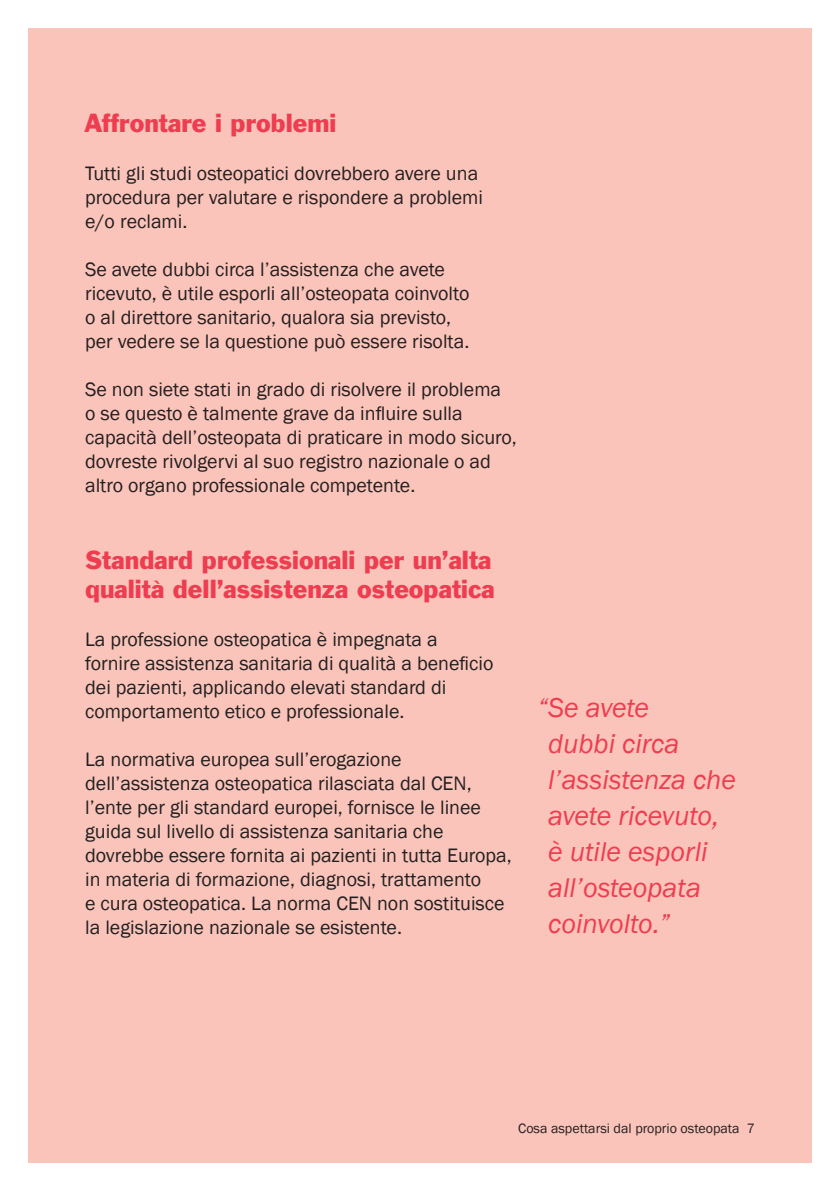
<style>
.page{position:relative;width:840px;height:1191px;background:#fff}
.page>*{position:absolute;margin:0;border:0;box-sizing:border-box;transform-origin:0 0}
.t1{font:italic 28px/36px "Franklin Gothic";color:#ee3d50}
.t2{font:24px/28.8px "Franklin Gothic BT";color:#ee3d50}
.t3{font:20px/24px "Franklin Gothic";color:#231f20}
.t4{font:14px "Franklin Gothic";color:#231f20}
</style>
<div class="page">
<div style="left:28px;top:28px;width:783px;height:1134px;background:#fac4ba"></div>
<p class="t2" style="left:85px;top:109px;width:252px">Affrontare i problemi</p>
<p class="t3" style="left:85px;top:161px;width:399px">Tutti gli studi osteopatici dovrebbero avere una procedura per valutare e rispondere a problemi e/o reclami.</p>
<p class="t3" style="left:85px;top:257px;width:385px">Se avete dubbi circa l’assistenza che avete ricevuto, è utile esporli all’osteopata coinvolto o al direttore sanitario, qualora sia previsto, per vedere se la questione può essere risolta.</p>
<p class="t3" style="left:85px;top:377px;width:433px">Se non siete stati in grado di risolvere il problema<br>o se questo è talmente grave da influire sulla capacità dell’osteopata di praticare in modo sicuro, dovreste rivolgervi al suo registro nazionale o ad altro organo professionale competente.</p>
<p class="t2" style="left:85px;top:545px;width:411px">Standard professionali per un’alta qualità dell’assistenza osteopatica</p>
<p class="t3" style="left:85px;top:627px;width:409px">La professione osteopatica è impegnata a fornire assistenza sanitaria di qualità a beneficio dei pazienti, applicando elevati standard di comportamento etico e professionale.</p>
<p class="t3" style="left:85px;top:747px;width:428px">La normativa europea sull’erogazione dell’assistenza osteopatica rilasciata dal CEN, l’ente per gli standard europei, fornisce le linee guida sul livello di assistenza sanitaria che dovrebbe essere fornita ai pazienti in tutta Europa, in materia di formazione, diagnosi, trattamento<br>e cura osteopatica. La norma CEN non sostituisce la legislazione nazionale se esistente.</p>
<p class="t1" style="left:548px;top:690px;width:189px;text-indent:-10px">“Se avete<br>dubbi circa l’assistenza che avete ricevuto, è utile esporli all’osteopata coinvolto.”</p>
<p class="t4" style="left:518px;top:1119px;width:238px">Cosa aspettarsi dal proprio osteopata 7</p>
</div>
